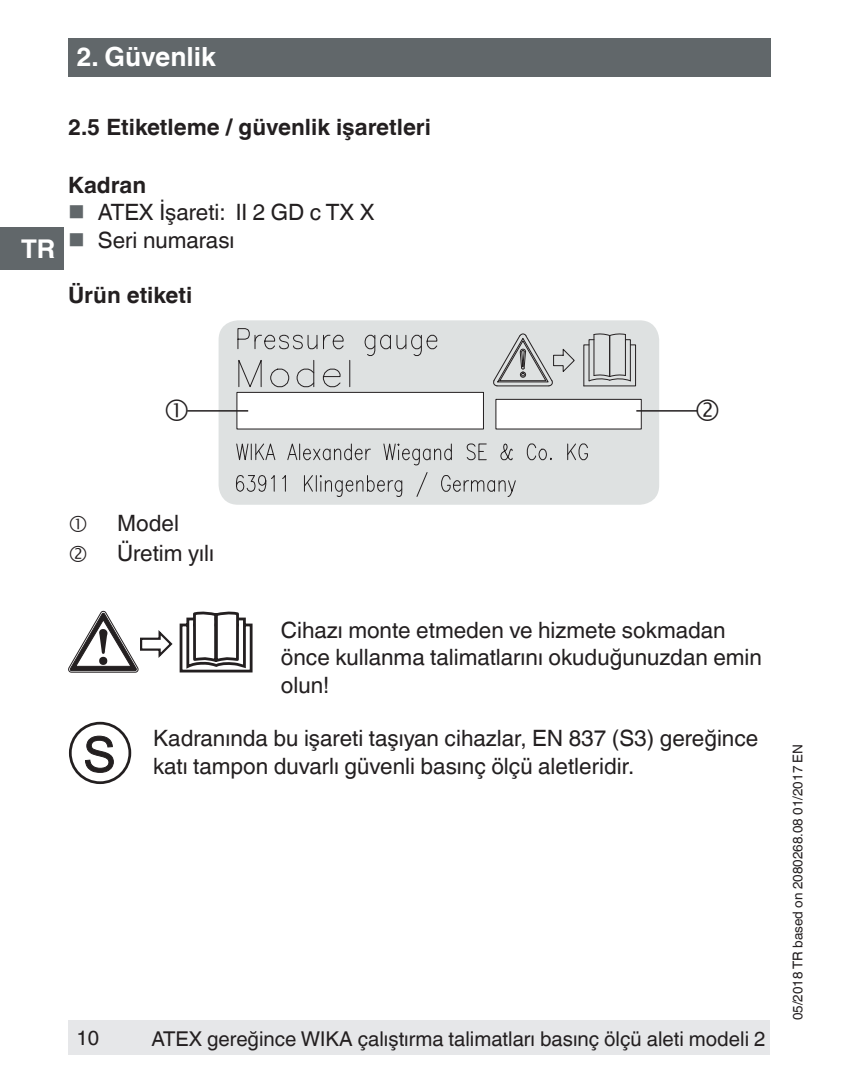
<style>
.page{position:relative;width:851px;height:1080px;background:#fff}
.page>*{position:absolute;margin:0;border:0;box-sizing:border-box;transform-origin:0 0}
.t1{font:700 26.4px "Helvetica World";color:#fff}
.t2{font:700 25.8px "Helvetica World";color:#fff}
.t3{font:22.5px/27.6px "Helvetica World";color:#231f20}
.t4{font:700 22.5px "Helvetica World";color:#231f20}
.t5{font:20.4px "Helvetica World";color:#231f20}
.t6{font:13.5px "Helvetica World";color:#231f20}
</style>
<div class="page">
<div style="left:0;top:227px;width:64px;height:43px;background:#61676a"></div>
<div style="left:68px;top:38px;width:702px;height:39px;background:#61676a"></div>
<div style="left:68px;top:1020px;width:701px;height:34px;background:#e6e7e9"></div>
<div style="left:218px;top:320px;width:441px;height:185px;background:#dee1e1;border-radius:20px"></div>
<svg style="left:236px;top:443px;width:39px;height:18px"></svg>
<svg style="left:287px;top:443px;width:84px;height:17px"></svg>
<svg style="left:383px;top:443px;width:69px;height:22px"></svg>
<svg style="left:466px;top:443px;width:20px;height:17px"></svg>
<svg style="left:500px;top:443px;width:12px;height:17px"></svg>
<svg style="left:526px;top:443px;width:25px;height:17px"></svg>
<svg style="left:567px;top:443px;width:21px;height:17px"></svg>
<svg style="left:237px;top:328px;width:107px;height:21px"></svg>
<svg style="left:364px;top:335px;width:73px;height:21px"></svg>
<svg style="left:236px;top:475px;width:39px;height:17px"></svg>
<svg style="left:282px;top:475px;width:4px;height:17px"></svg>
<svg style="left:304px;top:475px;width:98px;height:22px"></svg>
<svg style="left:416px;top:472px;width:11px;height:25px"></svg>
<svg style="left:441px;top:475px;width:75px;height:22px"></svg>
<svg style="left:583px;top:334px;width:53px;height:52px"></svg>
<svg style="left:493px;top:333px;width:82px;height:53px"></svg>
<div style="left:237px;top:392px;width:246px;height:37px;background:#fff"></div>
<div style="left:236px;top:392px;width:247px;height:37px;border:1px solid #231f20"></div>
<div style="left:496px;top:399px;width:145px;height:30px;background:#fff"></div>
<div style="left:495px;top:399px;width:146px;height:30px;border:1px solid #231f20"></div>
<svg style="left:238px;top:360px;width:23px;height:27px"></svg>
<svg style="left:270px;top:368px;width:19px;height:19px"></svg>
<svg style="left:296px;top:360px;width:18px;height:27px"></svg>
<svg style="left:323px;top:369px;width:18px;height:18px"></svg>
<svg style="left:349px;top:360px;width:1px;height:27px"></svg>
<hr style="left:187px;top:410px;width:61px;height:2px;background:#231f20">
<hr style="left:636px;top:410px;width:61px;height:2px;background:#231f20">
<svg style="left:68px;top:611px;width:185px;height:62px"></svg>
<div style="left:69px;top:722px;width:62px;height:62px;border:3px solid #231f20;border-radius:50%"></div>
<svg style="left:85px;top:736px;width:28px;height:37px"></svg>
<p class="t1" style="left:76px;top:41px;width:141px">2. Güvenlik</p>
<p class="t2" style="left:21px;top:234px;width:36px">TR</p>
<p class="t4" style="left:68px;top:114px;width:364px">2.5 Etiketleme / güvenlik işaretleri</p>
<p class="t4" style="left:68px;top:172px;width:80px">Kadran</p>
<p class="t3" style="left:98px;top:199px;width:278px">ATEX İşareti: II 2 GD c TX X<br>Seri numarası</p>
<p class="t4" style="left:68px;top:282px;width:126px">Ürün etiketi</p>
<p class="t3" style="left:117px;top:508px;width:99px;line-height:30px">Model<br>Üretim yılı</p>
<p class="t3" style="left:281px;top:616px;width:482px">Cihazı monte etmeden ve hizmete sokmadan önce kullanma talimatlarını okuduğunuzdan emin olun!</p>
<p class="t3" style="left:153px;top:724px;width:606px">Kadranında bu işareti taşıyan cihazlar, EN 837 (S3) gereğince katı tampon duvarlı güvenli basınç ölçü aletleridir.</p>
<p class="t5" style="left:77px;top:1026px;width:24px">10</p>
<p class="t5" style="left:151px;top:1027px;width:615px">ATEX gereğince WIKA çalıştırma talimatları basınç ölçü aleti modeli 2</p>
<p class="t6" style="left:790px;top:1020px;width:278px;rotate:-90deg">05/2018 TR based on 2080268.08 01/2017 EN</p>
</div>
